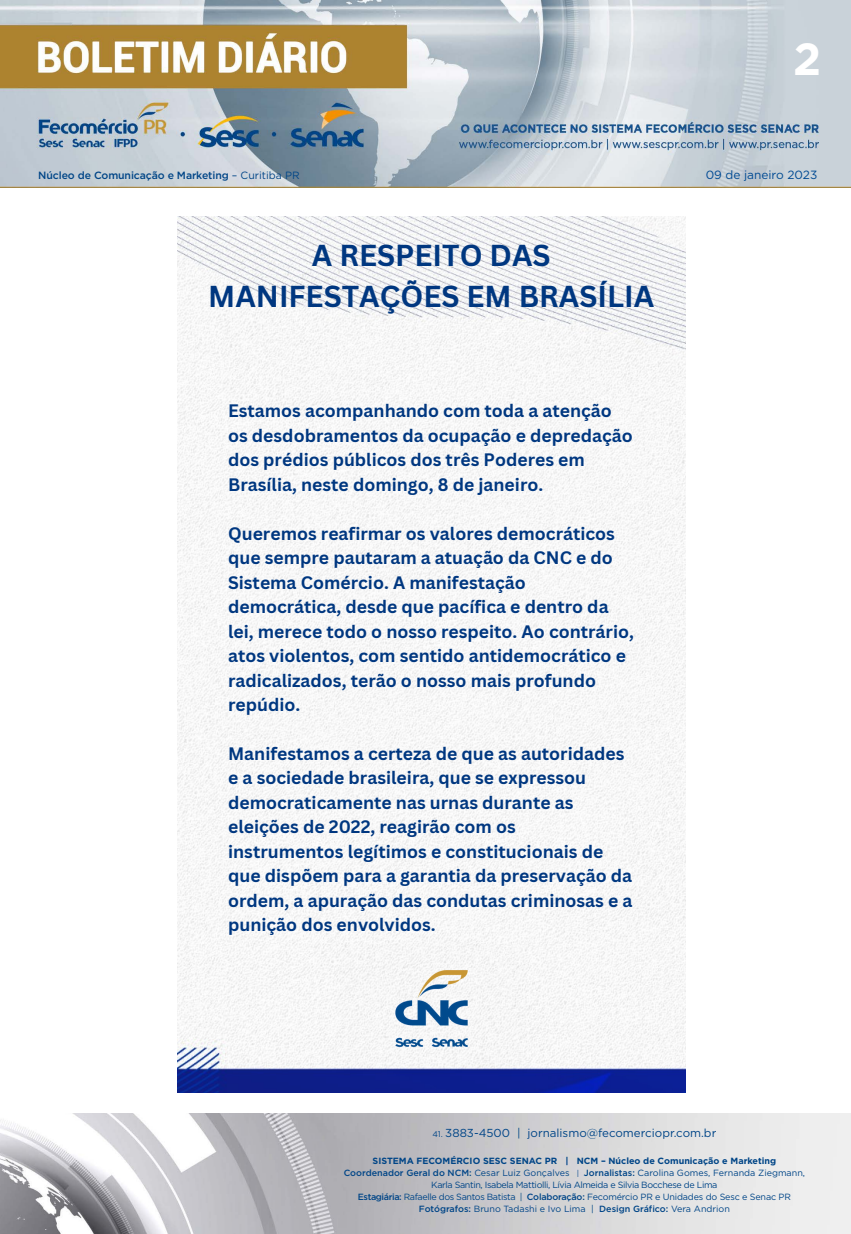
<style>
.page{position:relative;width:851px;height:1234px;background:#fff}
.page>*{position:absolute;margin:0;border:0;box-sizing:border-box;transform-origin:0 0}
.t1{font:700 45px "Gotham";color:#fff}
.t2{font:700 29.4px/41px "Canva Sans";color:#003780;text-align:center}
.t3{font:700 17.55px/24.5px "Canva Sans";color:#003780}
.t4{font:11.85px "Gotham";color:#004a93}
.t5{font:11.55px "Gotham";color:#004587}
.t6{font:500 10.5px "Gotham";letter-spacing:-.01em;color:#004587}
.t7{font:9px/12px "Gotham";letter-spacing:-.02em;color:#004587;text-align:center}
.s1{font-weight:400}
.s2{font-size:8.25px}
.s3{font-weight:700}
.s4{font-weight:500}
.s5{font-size:7.65px}
</style>
<div class="page">
<img style="left:0;top:0;width:850px;height:188px">
<img style="left:0;top:1113px;width:850px;height:120px">
<img style="left:177px;top:216px;width:508px;height:876px">
<img style="left:336px;top:944px;width:190px;height:128px">
<p class="t6" style="left:38px;top:168px;width:263px">Núcleo de Comunicação e Marketing <span class="s1">– Curitiba PR</span></p>
<h2 class="t2" style="left:208px;top:235px;width:447px">A RESPEITO DAS<br>MANIFESTAÇÕES EM BRASÍLIA</h2>
<p class="t3" style="left:228px;top:399px;width:406px">Estamos acompanhando com toda a atenção os desdobramentos da ocupação e depredação dos prédios públicos dos três Poderes em Brasília, neste domingo, 8 de janeiro.</p>
<p class="t3" style="left:228px;top:521px;width:407px">Queremos reafirmar os valores democráticos que sempre pautaram a atuação da CNC e do Sistema Comércio. A manifestação democrática, desde que pacífica e dentro da lei, merece todo o nosso respeito. Ao contrário, atos violentos, com sentido antidemocrático e radicalizados, terão o nosso mais profundo repúdio.</p>
<p class="t3" style="left:228px;top:741px;width:406px">Manifestamos a certeza de que as autoridades e a sociedade brasileira, que se expressou democraticamente nas urnas durante as eleições de 2022, reagirão com os instrumentos legítimos e constitucionais de que dispõem para a garantia da preservação da ordem, a apuração das condutas criminosas e a punição dos envolvidos.</p>
<h1 class="t1" style="left:793px;top:29px;width:30px">2</h1>
<p class="t4" style="left:705px;top:167px;width:113px">09 de janeiro 2023</p>
<p class="t5" style="left:432px;top:1125px;width:285px"><span class="s2">41.</span> 3883-4500 | jornalismo@fecomerciopr.com.br</p>
<p class="t7" style="left:343px;top:1154px;width:463px"><span class="s3">SISTEMA FECOMÉRCIO SESC SENAC PR | NCM – Núcleo de Comunicação e Marketing </span><span class="s4">Coordenador Geral do NCM:</span> Cesar Luiz Gonçalves <span class="s5">|</span> <span class="s4">Jornalistas:</span> Carolina Gomes, Fernanda Ziegmann, Karla Santin, Isabela Mattiolli, Lívia Almeida e Silvia Bocchese de Lima<br><span class="s4">Estagiária:</span> Rafaelle dos Santos Batista | <span class="s4">Colaboração:</span> Fecomércio PR e Unidades do Sesc e Senac PR <span class="s4">Fotógrafos:</span> Bruno Tadashi e Ivo Lima | <span class="s4">Design Gráfico:</span> Vera Andrion</p>
</div>
